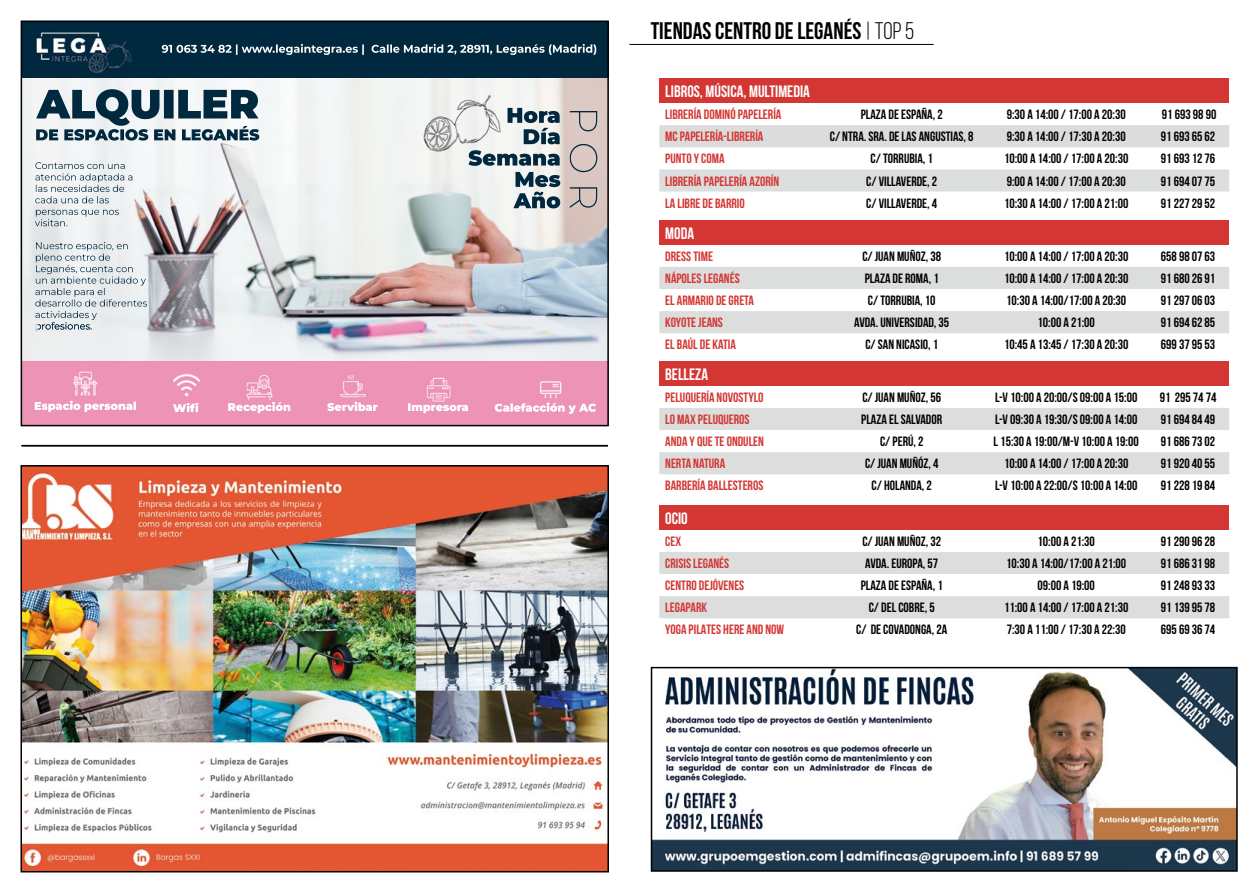
<style>
.page{position:relative;width:1259px;height:893px;background:#fff}
.page>*{position:absolute;margin:0;border:0;box-sizing:border-box;transform-origin:0 0}
.t1{font:700 24px "Bebas Neue";color:#000}
.t2{font:700 16.5px "Bebas Neue";color:#fff}
.t3{font:700 13.5px "Bebas Neue";color:#000}
.t4{font:700 13.5px "Bebas Neue";color:#d33633}
.s1{font-weight:400}
</style>
<div class="page">
<div style="left:659px;top:79px;width:570px;height:24px;background:#d33633"></div>
<div style="left:659px;top:125px;width:570px;height:22px;background:#dcdcdc"></div>
<svg style="left:659px;top:169px;width:570px;height:23px;background:#dddfdf"></svg>
<div style="left:659px;top:220px;width:570px;height:25px;background:#d33633"></div>
<div style="left:659px;top:267px;width:570px;height:22px;background:#dcdede"></div>
<div style="left:659px;top:311px;width:570px;height:22px;background:#dcdede"></div>
<div style="left:659px;top:361px;width:570px;height:25px;background:#d33633"></div>
<div style="left:659px;top:408px;width:570px;height:22px;background:#dcdede"></div>
<div style="left:659px;top:452px;width:570px;height:22px;background:#dcdede"></div>
<div style="left:659px;top:505px;width:570px;height:25px;background:#d33633"></div>
<div style="left:659px;top:552px;width:570px;height:22px;background:#dcdede"></div>
<div style="left:659px;top:596px;width:570px;height:22px;background:#dcdede"></div>
<hr style="left:629px;top:44px;width:304px;height:1px;background:#000">
<hr style="left:21px;top:445px;width:587px;height:1px;background:#000">
<hr style="left:21px;top:446px;width:587px;height:1px;background:#000">
<img style="left:24px;top:77px;width:582px;height:285px">
<img style="left:24px;top:362px;width:582px;height:61px">
<img style="left:24px;top:24px;width:582px;height:53px">
<div style="left:21px;top:21px;width:588px;height:405px;border:2px solid #000"></div>
<img style="left:24px;top:468px;width:582px;height:401px">
<div style="left:21px;top:465px;width:588px;height:407px;border:2px solid #000"></div>
<img style="left:654px;top:670px;width:580px;height:199px">
<div style="left:651px;top:667px;width:586px;height:205px;border:2px solid #000"></div>
<h1 class="t1" style="left:651px;top:18px;width:265px">TIENDAS CENTRO DE LEGANÉS <span class="s1">| top 5</span></h1>
<p class="t2" style="left:665px;top:82px;width:146px">LIBROS, MÚSICA, MULTIMEDIA</p>
<p class="t4" style="left:665px;top:107px;width:118px">LIBRERÍA DOMINÓ PAPELERÍA</p>
<p class="t3" style="left:860px;top:107px;width:84px">PLAZA DE ESPAÑA, 2</p>
<p class="t3" style="left:1006px;top:107px;width:120px">9:30 A 14:00 / 17:00 A 20:30</p>
<p class="t3" style="left:1162px;top:107px;width:56px">91 693 98 90</p>
<p class="t4" style="left:665px;top:129px;width:100px">MC PAPELERÍA-LIBRERÍA</p>
<p class="t3" style="left:830px;top:129px;width:145px">C/ NTRA. SRA. DE LAS ANGUSTIAS, 8</p>
<p class="t3" style="left:1006px;top:129px;width:120px">9:30 A 14:00 / 17:30 A 20:30</p>
<p class="t3" style="left:1161px;top:129px;width:56px">91 693 65 62</p>
<p class="t4" style="left:665px;top:151px;width:61px">PUNTO Y COMA</p>
<p class="t3" style="left:870px;top:151px;width:64px">C/ TORRUBIA, 1</p>
<p class="t3" style="left:1004px;top:151px;width:126px">10:00 A 14:00 / 17:00 A 20:30</p>
<p class="t3" style="left:1161px;top:151px;width:56px">91 693 12 76</p>
<p class="t4" style="left:665px;top:173px;width:115px">LIBRERÍA PAPELERÍA AZORÍN</p>
<p class="t3" style="left:866px;top:173px;width:72px">C/ VILLAVERDE, 2</p>
<p class="t3" style="left:1006px;top:173px;width:120px">9:00 A 14:00 / 17:00 A 20:30</p>
<p class="t3" style="left:1161px;top:173px;width:56px">91 694 07 75</p>
<p class="t4" style="left:665px;top:196px;width:81px">LA LIBRE DE BARRIO</p>
<p class="t3" style="left:866px;top:196px;width:72px">C/ VILLAVERDE, 4</p>
<p class="t3" style="left:1004px;top:196px;width:126px">10:30 A 14:00 / 17:00 A 21:00</p>
<p class="t3" style="left:1161px;top:196px;width:56px">91 227 29 52</p>
<p class="t2" style="left:665px;top:224px;width:30px">MODA</p>
<p class="t4" style="left:665px;top:249px;width:49px">DRESS TIME</p>
<p class="t3" style="left:862px;top:249px;width:80px">C/ JUAN MUÑOZ, 38</p>
<p class="t3" style="left:1004px;top:249px;width:126px">10:00 A 14:00 / 17:00 A 20:30</p>
<p class="t3" style="left:1161px;top:249px;width:56px">658 98 07 63</p>
<p class="t4" style="left:665px;top:271px;width:76px">NÁPOLES LEGANÉS</p>
<p class="t3" style="left:864px;top:271px;width:75px">PLAZA DE ROMA, 1</p>
<p class="t3" style="left:1004px;top:271px;width:126px">10:00 A 14:00 / 17:00 A 20:30</p>
<p class="t3" style="left:1161px;top:271px;width:56px">91 680 26 91</p>
<p class="t4" style="left:665px;top:293px;width:90px">EL ARMARIO DE GRETA</p>
<p class="t3" style="left:868px;top:293px;width:69px">C/ TORRUBIA, 10</p>
<p class="t3" style="left:1006px;top:293px;width:122px">10:30 A 14:00/17:00 A 20:30</p>
<p class="t3" style="left:1161px;top:293px;width:56px">91 297 06 03</p>
<p class="t4" style="left:665px;top:315px;width:59px">KOYOTE JEANS</p>
<p class="t3" style="left:854px;top:315px;width:96px">AVDA. UNIVERSIDAD, 35</p>
<p class="t3" style="left:1037px;top:315px;width:59px">10:00 A 21:00</p>
<p class="t3" style="left:1161px;top:315px;width:56px">91 694 62 85</p>
<p class="t4" style="left:665px;top:337px;width:72px">EL BAÚL DE KATIA</p>
<p class="t3" style="left:865px;top:337px;width:74px">C/ SAN NICASIO, 1</p>
<p class="t3" style="left:1004px;top:337px;width:126px">10:45 A 13:45 / 17:30 A 20:30</p>
<p class="t3" style="left:1161px;top:337px;width:56px">699 37 95 53</p>
<p class="t2" style="left:665px;top:365px;width:44px">BELLEZA</p>
<p class="t4" style="left:665px;top:390px;width:100px">PELUQUERÍA NOVOSTYLO</p>
<p class="t3" style="left:862px;top:390px;width:80px">C/ JUAN MUÑOZ, 56</p>
<p class="t3" style="left:995px;top:390px;width:144px">L-V 10:00 A 20:00/S 09:00 A 15:00</p>
<p class="t3" style="left:1159px;top:390px;width:58px">91 295 74 74</p>
<p class="t4" style="left:665px;top:412px;width:86px">LO MAX PELUQUEROS</p>
<p class="t3" style="left:861px;top:412px;width:82px">PLAZA EL SALVADOR</p>
<p class="t3" style="left:995px;top:412px;width:144px">L-V 09:30 A 19:30/S 09:00 A 14:00</p>
<p class="t3" style="left:1161px;top:412px;width:56px">91 694 84 49</p>
<p class="t4" style="left:665px;top:434px;width:100px">ANDA Y QUE TE ONDULEN</p>
<p class="t3" style="left:880px;top:434px;width:45px">C/ PERÚ, 2</p>
<p class="t3" style="left:993px;top:434px;width:147px">L 15:30 A 19:00/M-V 10:00 A 19:00</p>
<p class="t3" style="left:1161px;top:434px;width:56px">91 686 73 02</p>
<p class="t4" style="left:665px;top:456px;width:61px">NERTA NATURA</p>
<p class="t3" style="left:865px;top:456px;width:75px">C/ JUAN MUÑÓZ, 4</p>
<p class="t3" style="left:1004px;top:456px;width:126px">10:00 A 14:00 / 17:00 A 20:30</p>
<p class="t3" style="left:1161px;top:456px;width:56px">91 920 40 55</p>
<p class="t4" style="left:665px;top:478px;width:100px">BARBERÍA BALLESTEROS</p>
<p class="t3" style="left:871px;top:478px;width:62px">C/ HOLANDA, 2</p>
<p class="t3" style="left:995px;top:478px;width:144px">L-V 10:00 A 22:00/S 10:00 A 14:00</p>
<p class="t3" style="left:1161px;top:478px;width:56px">91 228 19 84</p>
<p class="t2" style="left:665px;top:509px;width:24px">OCIO</p>
<p class="t4" style="left:665px;top:534px;width:17px">CEX</p>
<p class="t3" style="left:862px;top:534px;width:80px">C/ JUAN MUÑOZ, 32</p>
<p class="t3" style="left:1037px;top:534px;width:59px">10:00 A 21:30</p>
<p class="t3" style="left:1161px;top:534px;width:56px">91 290 96 28</p>
<p class="t4" style="left:665px;top:556px;width:66px">CRISIS LEGANÉS</p>
<p class="t3" style="left:865px;top:556px;width:74px">AVDA. EUROPA, 57</p>
<p class="t3" style="left:1006px;top:556px;width:122px">10:30 A 14:00/17:00 A 21:00</p>
<p class="t3" style="left:1161px;top:556px;width:56px">91 686 31 98</p>
<p class="t4" style="left:665px;top:578px;width:81px">CENTRO DEJÓVENES</p>
<p class="t3" style="left:860px;top:578px;width:84px">PLAZA DE ESPAÑA, 1</p>
<p class="t3" style="left:1037px;top:578px;width:59px">09:00 A 19:00</p>
<p class="t3" style="left:1161px;top:578px;width:56px">91 248 93 33</p>
<p class="t4" style="left:665px;top:600px;width:43px">LEGAPARK</p>
<p class="t3" style="left:868px;top:600px;width:67px">C/ DEL COBRE, 5</p>
<p class="t3" style="left:1004px;top:600px;width:126px">11:00 A 14:00 / 17:00 A 21:30</p>
<p class="t3" style="left:1161px;top:600px;width:56px">91 139 95 78</p>
<p class="t4" style="left:665px;top:622px;width:120px">YOGA PILATES HERE AND NOW</p>
<p class="t3" style="left:856px;top:622px;width:93px">C/ DE COVADONGA, 2A</p>
<p class="t3" style="left:1006px;top:622px;width:120px">7:30 A 11:00 / 17:30 A 22:30</p>
<p class="t3" style="left:1161px;top:622px;width:56px">695 69 36 74</p>
</div>
